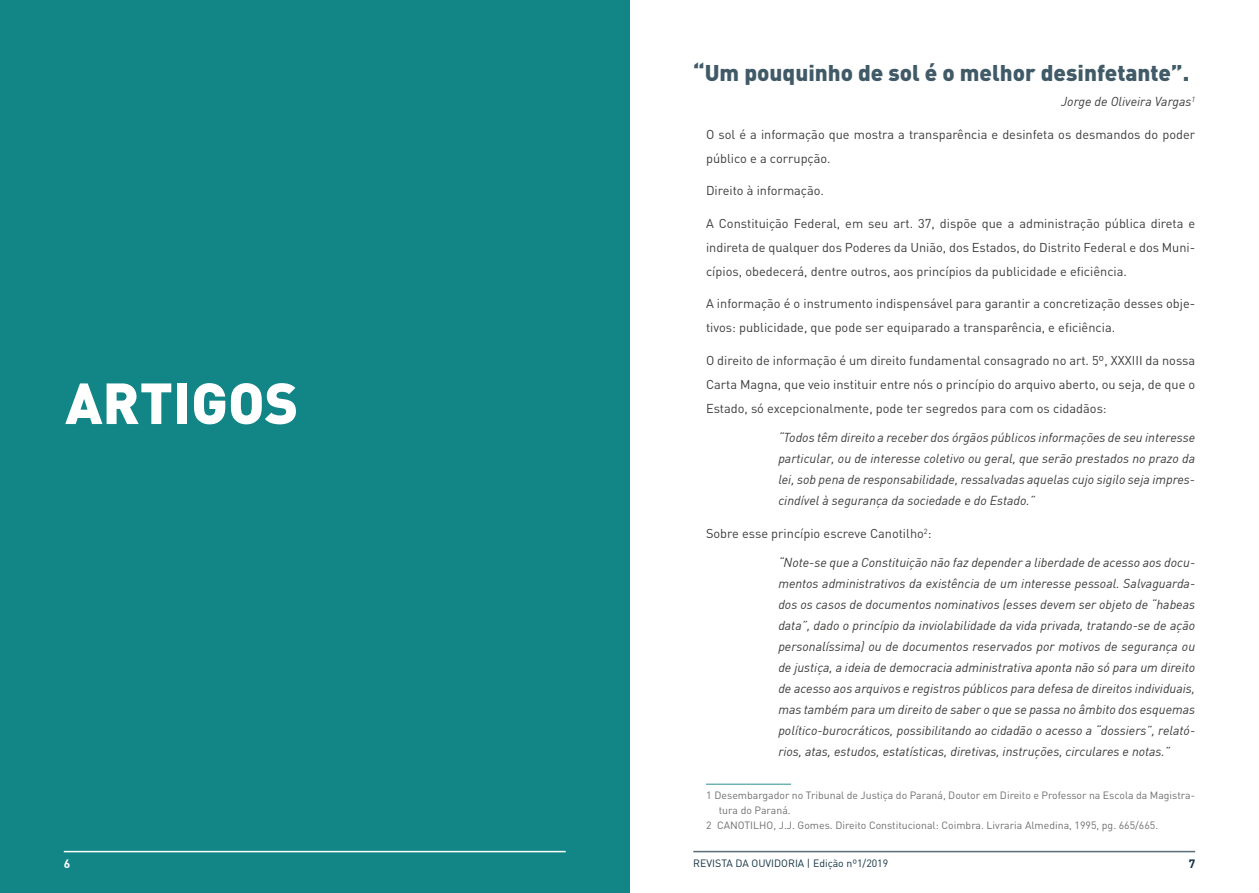
<style>
.page{position:relative;width:1259px;height:893px;background:#fff}
.page>*{position:absolute;margin:0;border:0;box-sizing:border-box;transform-origin:0 0}
.t1{font:900 57px "DIN Pro";color:#fff}
.t2{font:900 22.5px "DIN Pro";color:#415a67}
.t3{font:italic 12.75px/21px "DIN";color:#3c3c3b;text-align:justify}
.t4{font:12.75px/24px "DIN Pro";color:#3c3c3b}
.t5{font:700 12px "DIN Pro";color:#fff}
.t6{font:700 12px "DIN Pro";color:#123040}
.t7{font:10.5px "DIN Pro";color:#706f6f}
.t8{font:10.5px "DIN Pro";color:#123040}
</style>
<div class="page">
<hr style="left:693px;top:851px;width:502px;height:1px;background:#596e79">
<div style="left:0;top:0;width:629px;height:893px;background:#128587"></div>
<hr style="left:64px;top:851px;width:502px;height:1px;background:#fff">
<hr style="left:706px;top:784px;width:85px;height:1px;background:#419d9f">
<h1 class="t1" style="left:65px;top:365px;width:235px">ARTIGOS</h1>
<h2 class="t2" style="left:693px;top:58px;width:497px">“Um pouquinho de sol é o melhor desinfetante”.</h2>
<p class="t3" style="left:1061px;top:91px;width:135px">Jorge de Oliveira Vargas<sup>1</sup></p>
<p class="t4" style="left:706px;top:122px;width:491px">O sol é a informação que mostra a transparência e desinfeta os desmandos do poder público e a corrupção.</p>
<p class="t4" style="left:706px;top:178px;width:119px">Direito à informação.</p>
<p class="t4" style="left:706px;top:211px;width:491px;text-align:justify">A Constituição Federal, em seu art. 37, dispõe que a administração pública direta e indireta de qualquer dos Poderes da União, dos Estados, do Distrito Federal e dos Muni&shy;cípios, obedecerá, dentre outros, aos princípios da publicidade e eficiência.</p>
<p class="t4" style="left:706px;top:291px;width:490px">A informação é o instrumento indispensável para garantir a concretização desses obje&shy;tivos: publicidade, que pode ser equiparado a transparência, e eficiência.</p>
<p class="t4" style="left:706px;top:348px;width:490px;text-align:justify">O direito de informação é um direito fundamental consagrado no art. 5º, XXXIII da nossa Carta Magna, que veio instituir entre nós o princípio do arquivo aberto, ou seja, de que o Estado, só excepcionalmente, pode ter segredos para com os cidadãos:</p>
<p class="t3" style="left:778px;top:427px;width:418px">“Todos têm direito a receber dos órgãos públicos informações de seu interesse particular, ou de interesse coletivo ou geral, que serão prestados no prazo da lei, sob pena de responsabilidade, ressalvadas aquelas cujo sigilo seja impres&shy;cindível à segurança da sociedade e do Estado.”</p>
<p class="t4" style="left:706px;top:521px;width:227px">Sobre esse princípio escreve Canotilho<sup>2</sup>:</p>
<p class="t3" style="left:778px;top:552px;width:418px">“Note-se que a Constituição não faz depender a liberdade de acesso aos docu&shy;mentos administrativos da existência de um interesse pessoal. Salvaguarda&shy;dos os casos de documentos nominativos (esses devem ser objeto de “habeas data”, dado o princípio da inviolabilidade da vida privada, tratando-se de ação personalíssima) ou de documentos reservados por motivos de segurança ou de justiça, a ideia de democracia administrativa aponta não só para um direito de acesso aos arquivos e registros públicos para defesa de direitos individuais, mas também para um direito de saber o que se passa no âmbito dos esquemas político-burocráticos, possibilitando ao cidadão o acesso a “dossiers”, relató&shy;rios, atas, estudos, estatísticas, diretivas, instruções, circulares e notas.”</p>
<p class="t7" style="left:706px;top:788px;width:490px">1 Desembargador no Tribunal de Justiça do Paraná, Doutor em Direito e Professor na Escola da Magistra-</p>
<p class="t7" style="left:719px;top:803px;width:73px">tura do Paraná.</p>
<p class="t7" style="left:706px;top:818px;width:454px">2 CANOTILHO, J.J. Gomes. Direito Constitucional: Coimbra. Livraria Almedina, 1995, pg. 665/665.</p>
<p class="t5" style="left:64px;top:856px;width:8px">6</p>
<p class="t8" style="left:693px;top:856px;width:196px">REVISTA DA OUVIDORIA | Edição nº1/2019</p>
<p class="t6" style="left:1188px;top:856px;width:8px">7</p>
</div>
